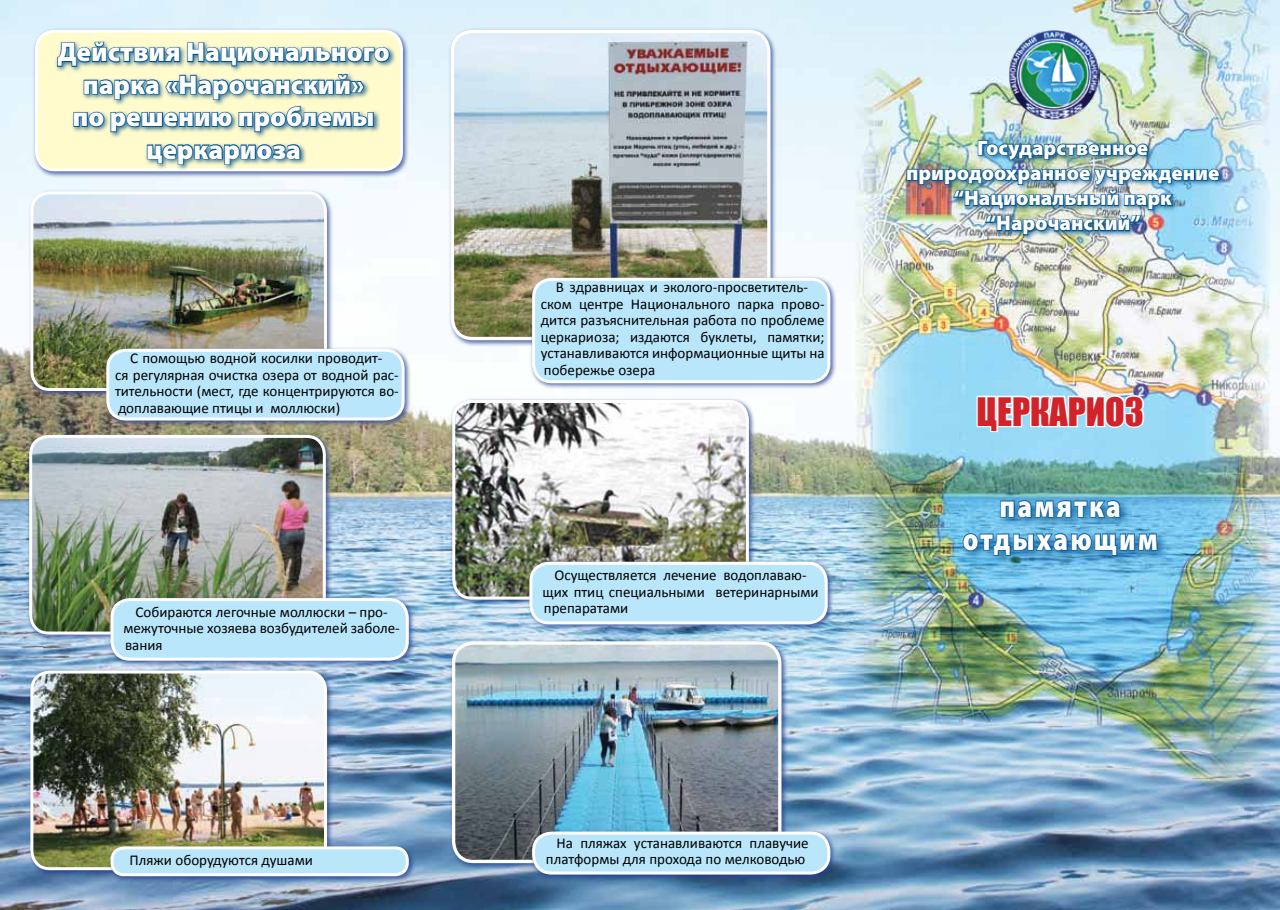
<style>
.page{position:relative;width:1280px;height:910px;background:#fff}
.page>*{position:absolute;margin:0;border:0;box-sizing:border-box;transform-origin:0 0}
.t1{font:36px "Impact";color:#d2232a}
.t2{font:900 31.5px/33px "Myriad Pro";letter-spacing:.08em;color:#fff;text-align:center;scale:.85 1}
.t3{font:900 27px/32.4px "Myriad Pro";color:#fff;text-align:center}
.t4{font:900 21px/25.2px "Myriad Pro";color:#fff;text-align:center}
.t5{font:15px/16.5px "Calibri";color:#000}
</style>
<div class="page">
<img style="left:0;top:0;width:1280px;height:910px">
<div style="left:32px;top:27px;width:377px;height:151px;background:#25408f;opacity:.75"></div>
<div style="left:37px;top:31px;width:364px;height:139px;background:#fffbcc;border-radius:18px"></div>
<div style="left:35px;top:30px;width:368px;height:141px;border:3px solid #fff;border-radius:18px"></div>
<div style="left:55px;top:39px;width:341px;height:133px;background:#00518f;opacity:.75"></div>
<svg style="left:56px;top:41px;width:334px;height:130px"></svg>
<img style="left:1008px;top:30px;width:91px;height:90px">
<div style="left:903px;top:137px;width:323px;height:105px;background:#00518f;opacity:.75"></div>
<img style="left:906px;top:137px;width:314px;height:108px">
<div style="left:959px;top:496px;width:210px;height:71px;background:#00518f;opacity:.75"></div>
<img style="left:962px;top:376px;width:196px;height:269px">
<div style="left:28px;top:189px;width:305px;height:209px;background:#25408f;opacity:.75"></div>
<img style="left:32px;top:193px;width:293px;height:196px">
<div style="left:30px;top:191px;width:297px;height:200px;border:3px solid #fff;border-radius:18px"></div>
<div style="left:104px;top:346px;width:307px;height:81px;background:#25408f;opacity:.75"></div>
<div style="left:108px;top:350px;width:295px;height:69px;background:#b9e6fa;border-radius:18px"></div>
<div style="left:106px;top:349px;width:299px;height:71px;border:3px solid #fff;border-radius:18px"></div>
<div style="left:27px;top:432px;width:305px;height:209px;background:#25408f;opacity:.75"></div>
<img style="left:31px;top:436px;width:293px;height:197px">
<div style="left:29px;top:435px;width:297px;height:199px;border:3px solid #fff;border-radius:18px"></div>
<div style="left:108px;top:595px;width:307px;height:72px;background:#25408f;opacity:.75"></div>
<div style="left:112px;top:600px;width:295px;height:59px;background:#b9e6fa;border-radius:18px"></div>
<div style="left:111px;top:598px;width:298px;height:63px;border:3px solid #fff;border-radius:18px"></div>
<div style="left:28px;top:668px;width:305px;height:209px;background:#25408f;opacity:.75"></div>
<img style="left:32px;top:672px;width:293px;height:197px">
<div style="left:30px;top:670px;width:297px;height:200px;border:3px solid #fff;border-radius:18px"></div>
<div style="left:108px;top:844px;width:307px;height:39px;background:#25408f;opacity:.75"></div>
<div style="left:112px;top:848px;width:295px;height:27px;background:#b9e6fa;border-radius:12px"></div>
<div style="left:111px;top:846px;width:298px;height:30px;border:3px solid #fff;border-radius:12px"></div>
<div style="left:448px;top:27px;width:329px;height:320px;background:#25408f;opacity:.75"></div>
<img style="left:452px;top:31px;width:317px;height:307px">
<div style="left:451px;top:30px;width:319px;height:310px;border:3px solid #fff;border-radius:20px"></div>
<div style="left:529px;top:275px;width:308px;height:115px;background:#25408f;opacity:.75"></div>
<div style="left:534px;top:279px;width:295px;height:103px;background:#b9e6fa;border-radius:18px"></div>
<div style="left:532px;top:278px;width:298px;height:105px;border:3px solid #fff;border-radius:18px"></div>
<div style="left:450px;top:397px;width:305px;height:209px;background:#25408f;opacity:.75"></div>
<img style="left:454px;top:401px;width:293px;height:197px">
<div style="left:452px;top:400px;width:297px;height:200px;border:3px solid #fff;border-radius:18px"></div>
<div style="left:527px;top:559px;width:307px;height:72px;background:#25408f;opacity:.75"></div>
<div style="left:531px;top:563px;width:295px;height:60px;background:#b9e6fa;border-radius:18px"></div>
<div style="left:529px;top:562px;width:299px;height:62px;border:3px solid #fff;border-radius:18px"></div>
<div style="left:449px;top:639px;width:339px;height:231px;background:#25408f;opacity:.75"></div>
<img style="left:454px;top:643px;width:326px;height:218px">
<div style="left:452px;top:641px;width:329px;height:222px;border:3px solid #fff;border-radius:20px"></div>
<div style="left:529px;top:829px;width:308px;height:52px;background:#25408f;opacity:.75"></div>
<div style="left:534px;top:833px;width:295px;height:40px;background:#b9e6fa;border-radius:18px"></div>
<div style="left:532px;top:832px;width:298px;height:42px;border:3px solid #fff;border-radius:18px"></div>
<h3 class="t3" style="left:57px;top:35px;width:334px">Действия Национального парка «Нарочанский»<br>по решению проблемы церкариоза</h3>
<p class="t5" style="left:115px;top:349px;width:285px;text-indent:15px">С помощью водной косилки проводит&shy;ся регулярная очистка озера от водной рас&shy;тительности (мест, где концентрируются во&shy;доплавающие птицы и моллюски)</p>
<p class="t5" style="left:124px;top:603px;width:278px;text-indent:12px">Собираются легочные моллюски – про&shy;межуточные хозяева возбудителей заболе&shy;вания</p>
<p class="t5" style="left:130px;top:851px;width:185px">Пляжи оборудуются душами</p>
<p class="t5" style="left:541px;top:278px;width:285px;text-indent:15px">В здравницах и эколого-просветитель&shy;ском центре Национального парка прово&shy;дится разъяснительная работа по проблеме церкариоза; издаются буклеты, памятки; устанавливаются информационные щиты на побережье озера</p>
<p class="t5" style="left:542px;top:566px;width:278px;text-indent:12px">Осуществляется лечение водоплаваю&shy;щих птиц специальными ветеринарными препаратами</p>
<h3 class="t4" style="left:906px;top:134px;width:315px">Государственное природоохранное учреждение “Национальный парк “Нарочанский”</h3>
<h1 class="t1" style="left:976px;top:384px;width:169px">ЦЕРКАРИОЗ</h1>
<h2 class="t2" style="left:963px;top:488px;width:231px">памятка отдыхающим</h2>
<p class="t5" style="left:546px;top:834px;width:264px;text-align:right">На пляжах устанавливаются плавучие платформы для прохода по мелководью</p>
</div>
